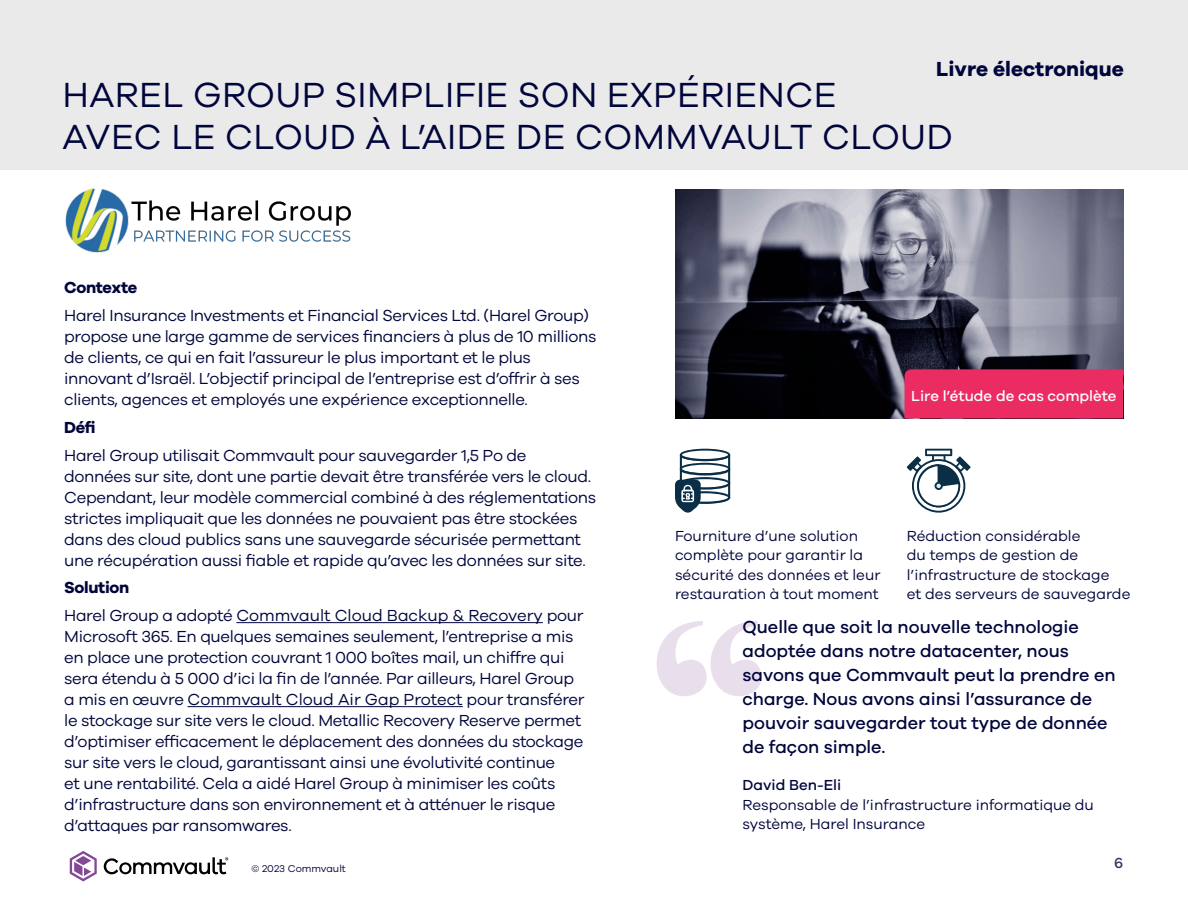
<style>
.page{position:relative;width:1188px;height:918px;background:#fff}
.page>*{position:absolute;margin:0;border:0;box-sizing:border-box;transform-origin:0 0}
.t1{font:36px/42px "Galano Grotesque";letter-spacing:.01em;color:#00053b}
.Document_Title{font:700 21px "Galano Grotesque";color:#00053b}
.t2{font:500 18px/24px "Galano Grotesque";color:#00053b}
.t3{font:16.5px/21px "Galano Grotesque";letter-spacing:-.02em;color:#00053b}
.t4{font:700 16.5px "Galano Grotesque";letter-spacing:-.02em;color:#00053b}
.Body_Copy{font:15px/19.5px "Galano Grotesque";color:#00053b}
.Body_Copy-2{font:500 15px "Galano Grotesque";color:#fff}
.Body_Copy-3{font:500 15px "Galano Grotesque";color:#333762}
.t5{font:10.2px "Galano Grotesque";color:#00053b}
.s1{font-weight:500}
</style>
<div class="page">
<div style="left:0;top:0;width:1188px;height:170px;background:#eaeaea"></div>
<svg style="left:70px;top:851px;width:27px;height:30px"></svg>
<svg style="left:103px;top:857px;width:125px;height:17px"></svg>
<hr style="left:236px;top:622px;width:307px;height:1px;background:#00053b">
<hr style="left:188px;top:706px;width:275px;height:1px;background:#00053b">
<img style="left:675px;top:189px;width:448px;height:229px">
<img style="left:65px;top:189px;width:286px;height:64px">
<svg style="left:675px;top:449px;width:55px;height:64px"></svg>
<svg style="left:907px;top:449px;width:64px;height:64px"></svg>
<svg style="left:656px;top:621px;width:106px;height:75px"></svg>
<div style="left:904px;top:369px;width:219px;height:50px;background:#ea2c63"></div>
<p class="Document_Title" style="left:936px;top:56px;width:189px">Livre électronique</p>
<p class="t1" style="left:63px;top:73px;width:892px">HAREL GROUP SIMPLIFIE SON EXPÉRIENCE<br>AVEC LE CLOUD À L’AIDE DE COMMVAULT CLOUD</p>
<p class="t4" style="left:64px;top:277px;width:74px">Contexte</p>
<p class="t3" style="left:64px;top:304px;width:534px">Harel Insurance Investments et Financial Services Ltd. (Harel Group) propose une large gamme de services financiers à plus de 10 millions de clients, ce qui en fait l’assureur le plus important et le plus innovant d’Israël. L’objectif principal de l’entreprise est d’offrir à ses clients, agences et employés une expérience exceptionnelle.</p>
<p class="t4" style="left:64px;top:417px;width:33px">Défi</p>
<p class="t3" style="left:64px;top:444px;width:534px">Harel Group utilisait Commvault pour sauvegarder 1,5 Po de données sur site, dont une partie devait être transférée vers le cloud.<br>Cependant, leur modèle commercial combiné à des réglementations strictes impliquait que les données ne pouvaient pas être stockées dans des cloud publics sans une sauvegarde sécurisée permettant une récupération aussi fiable et rapide qu’avec les données sur site.</p>
<p class="t4" style="left:64px;top:577px;width:67px">Solution</p>
<p class="t3" style="left:64px;top:604px;width:522px">Harel Group a adopté Commvault Cloud Backup &amp; Recovery pour Microsoft 365. En quelques semaines seulement, l’entreprise a mis en place une protection couvrant 1 000 boîtes mail, un chiffre qui sera étendu à 5 000 d’ici la fin de l’année. Par ailleurs, Harel Group a mis en œuvre Commvault Cloud Air Gap Protect pour transférer le stockage sur site vers le cloud. Metallic Recovery Reserve permet d’optimiser efficacement le déplacement des données du stockage sur site vers le cloud, garantissant ainsi une évolutivité continue<br>et une rentabilité. Cela a aidé Harel Group à minimiser les coûts d’infrastructure dans son environnement et à atténuer le risque d’attaques par ransomwares.</p>
<p class="t5" style="left:252px;top:863px;width:96px">© 2023 Commvault</p>
<p class="Body_Copy-2" style="left:911px;top:387px;width:207px">Lire l’étude de cas complète</p>
<p class="Body_Copy" style="left:675px;top:526px;width:207px">Fourniture d’une solution complète pour garantir la sécurité des données et leur restauration à tout moment</p>
<p class="Body_Copy" style="left:907px;top:526px;width:225px">Réduction considérable<br>du temps de gestion de l’infrastructure de stockage<br>et des serveurs de sauvegarde</p>
<p class="t2" style="left:742px;top:614px;width:375px">Quelle que soit la nouvelle technologie adoptée dans notre datacenter, nous savons que Commvault peut la prendre en charge. Nous avons ainsi l’assurance de pouvoir sauvegarder tout type de donnée de façon simple.</p>
<p class="Body_Copy" style="left:742px;top:775px;width:353px"><span class="s1">David Ben-Eli<br></span>Responsable de l’infrastructure informatique du système, Harel Insurance</p>
<p class="Body_Copy-3" style="left:1114px;top:854px;width:11px">6</p>
</div>
